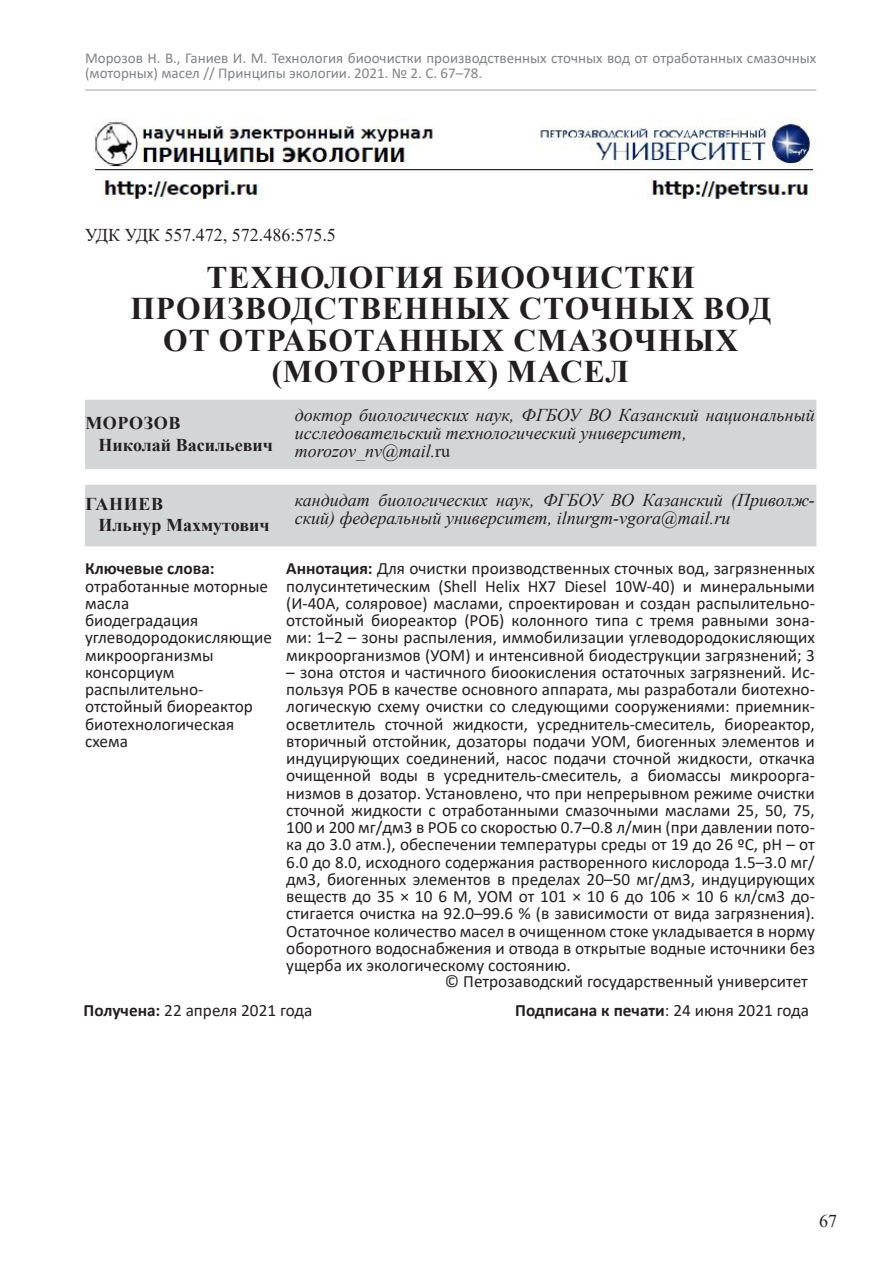
<style>
.page{position:relative;width:893px;height:1263px;background:#fff}
.page>*{position:absolute;margin:0;border:0;box-sizing:border-box;transform-origin:0 0}
.t1{font:700 31.5px/31.5px "Times New Roman";letter-spacing:.035em;color:#231f20;text-align:center}
.t2{font:italic 18px/18px "Times New Roman";color:#231f20}
.t3{font:700 18px/21.6px "Times New Roman";color:#231f20}
.t4{font:18px "Times New Roman";color:#231f20}
.t5{font:17.25px/17.2px "Calibri";color:#231f20;text-align:justify}
.t6{font:700 17.25px "Calibri";color:#231f20}
.t7{font:15px/15px "Calibri";color:#808285}
.s1{font-style:normal}
.s2{font-weight:700}
.s3{font-weight:400}
</style>
<div class="page">
<hr style="left:85px;top:89px;width:731px;height:2px;background:#808285">
<img style="left:94px;top:118px;width:722px;height:82px">
<div style="left:85px;top:400px;width:731px;height:69px;background:#d4d5d7"></div>
<div style="left:85px;top:485px;width:731px;height:61px;background:#d4d5d7"></div>
<p class="t7" style="left:85px;top:50px;width:733px">Морозов Н. В., Ганиев И. М. Технология биоочистки производственных сточных вод от отработанных смазочных (моторных) масел // Принципы экологии. 2021. № 2. С. 67–78.</p>
<p class="t4" style="left:85px;top:222px;width:252px">УДК УДК 557.472, 572.486:575.5</p>
<h1 class="t1" style="left:130px;top:261px;width:642px">ТЕХНОЛОГИЯ БИООЧИСТКИ<br>ПРОИЗВОДСТВЕННЫХ СТОЧНЫХ ВОД<br>ОТ ОТРАБОТАННЫХ СМАЗОЧНЫХ (МОТОРНЫХ) МАСЕЛ</h1>
<p class="t3" style="left:99px;top:412px;width:176px;text-indent:-13px">МОРОЗОВ<br>Николай Васильевич</p>
<p class="t2" style="left:295px;top:405px;width:522px">доктор биологических наук, ФГБОУ ВО Казанский национальный исследовательский технологический университет,</p>
<p class="t2" style="left:295px;top:441px;width:157px">morozov_nv@mail.<span class="s1">ru</span></p>
<p class="t3" style="left:99px;top:492px;width:173px;text-indent:-13px">ГАНИЕВ<br>Ильнур Махмутович</p>
<p class="t2" style="left:295px;top:490px;width:522px">кандидат биологических наук, ФГБОУ ВО Казанский (Приволж&shy;ский) федеральный университет, ilnurgm-vgora@mail.ru</p>
<p class="t5" style="left:85px;top:559px;width:189px;text-align:left"><span class="s2">Ключевые слова: </span>отработанные моторные масла<br>биодеградация углеводородокисляющие микроорганизмы консорциум распылительно&shy;отстойный биореактор биотехнологическая схема</p>
<p class="t5" style="left:286px;top:559px;width:530px"><span class="s2">Аннотация:</span> Для очистки производственных сточных вод, загрязненных полусинтетическим (Shell Helix HX7 Diesel 10W-40) и минеральными (И-40А, соляровое) маслами, спроектирован и создан распылительно&shy;отстойный биореактор (РОБ) колонного типа с тремя равными зона&shy;ми: 1–2 – зоны распыления, иммобилизации углеводородокисляющих микроорганизмов (УОМ) и интенсивной биодеструкции загрязнений; 3</p>
<p class="t5" style="left:286px;top:663px;width:530px">– зона отстоя и частичного биоокисления остаточных загрязнений. Ис&shy;пользуя РОБ в качестве основного аппарата, мы разработали биотехно&shy;логическую схему очистки со следующими сооружениями: приемник&shy;осветлитель сточной жидкости, усреднитель-смеситель, биореактор, вторичный отстойник, дозаторы подачи УОМ, биогенных элементов и индуцирующих соединений, насос подачи сточной жидкости, откачка очищенной воды в усреднитель-смеситель, а биомассы микроорга&shy;низмов в дозатор. Установлено, что при непрерывном режиме очистки сточной жидкости с отработанными смазочными маслами 25, 50, 75, 100 и 200 мг/дм3 в РОБ со скоростью 0.7–0.8 л/мин (при давлении пото&shy;ка до 3.0 атм.), обеспечении температуры среды от 19 до 26 ºС, рН – от 6.0 до 8.0, исходного содержания растворенного кислорода 1.5–3.0 мг/ дм3, биогенных элементов в пределах 20–50 мг/дм3, индуцирующих веществ до 35 × 10 6 М, УОМ от 101 × 10 6 до 106 × 10 6 кл/см3 до&shy;стигается очистка на 92.0–99.6 % (в зависимости от вида загрязнения).<br>Остаточное количество масел в очищенном стоке укладывается в норму оборотного водоснабжения и отвода в открытые водные источники без ущерба их экологическому состоянию.</p>
<p class="t5" style="left:445px;top:972px;width:364px">© Петрозаводский государственный университет</p>
<p class="t5" style="left:84px;top:1001px;width:230px"><span class="s2">Получена:</span> 22 апреля 2021 года</p>
<p class="t6" style="left:515px;top:998px;width:295px">Подписана к печати<span class="s3">: 24 июня 2021 года</span></p>
<p class="t4" style="left:819px;top:1208px;width:19px">67</p>
</div>
